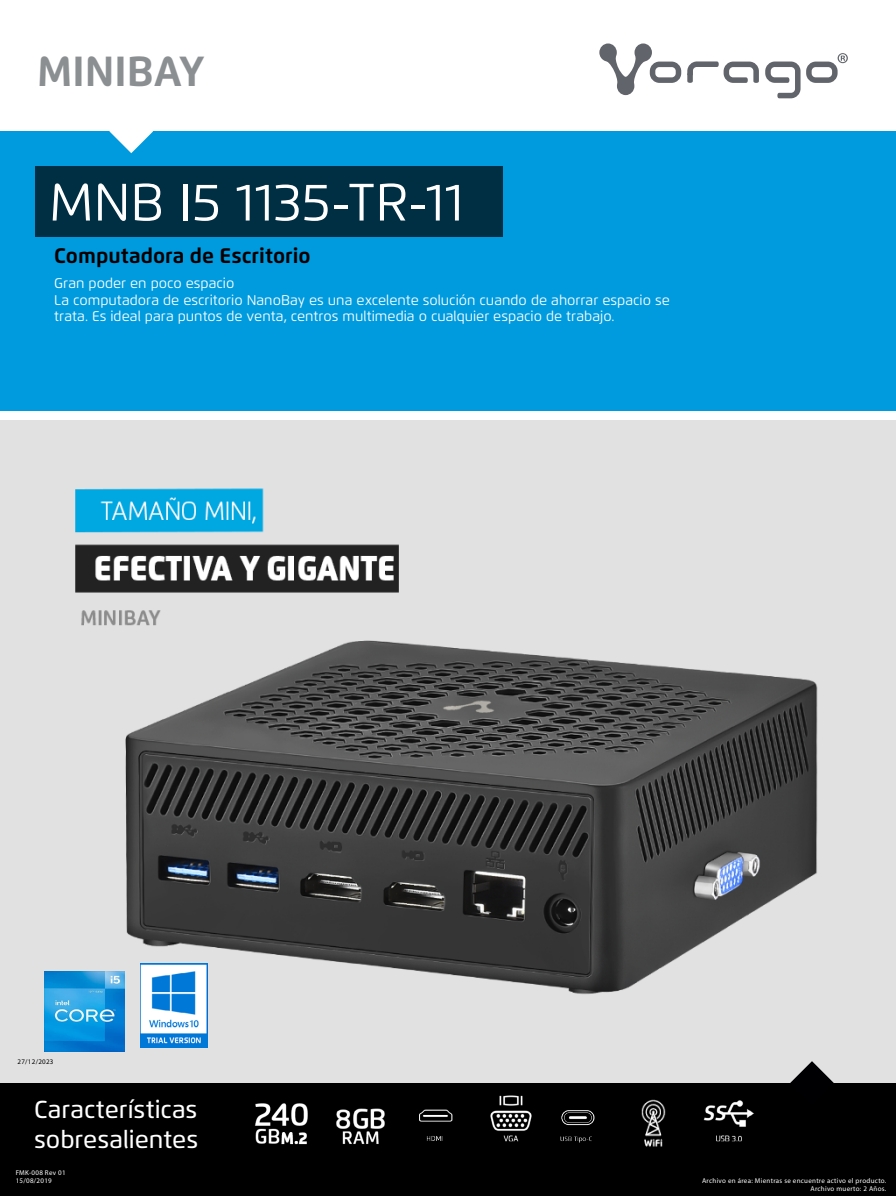
<style>
.page{position:relative;width:896px;height:1196px;background:#fff}
.page>*{position:absolute;margin:0;border:0;box-sizing:border-box;transform-origin:0 0}
.t1{font:52.5px "Flexo";letter-spacing:.005em;color:#fff}
.t2{font:700 42px "Flexo";color:#8b8f91}
.t3{font:500 24.5px/29.4px "Flexo";color:#fff}
.t4{font:700 21px "Flexo";color:#000}
.t5{font:14px/16.8px "Flexo";color:#fff}
.t6{font:7px/7.9px "Myriad Pro";letter-spacing:.04em;color:#fff;text-align:right}
.t7{font:7px "Myriad Pro";letter-spacing:.04em;color:#000}
</style>
<div class="page">
<div style="left:0;top:132px;width:896px;height:279px;background:#009ade"></div>
<div style="left:0;top:1082px;width:896px;height:113px;background:#000"></div>
<img style="left:0;top:420px;width:896px;height:661px">
<svg style="left:109px;top:131px;width:44px;height:22px"></svg>
<div style="left:35px;top:166px;width:467px;height:70px;background:#002e43"></div>
<svg style="left:790px;top:1060px;width:44px;height:23px"></svg>
<img style="left:419px;top:1095px;width:113px;height:47px">
<img style="left:703px;top:1100px;width:51px;height:42px">
<img style="left:45px;top:971px;width:80px;height:80px">
<svg style="left:599px;top:43px;width:82px;height:52px"></svg>
<svg style="left:765px;top:53px;width:83px;height:45px"></svg>
<svg style="left:687px;top:61px;width:72px;height:22px"></svg>
<img style="left:560px;top:1110px;width:35px;height:33px">
<img style="left:641px;top:1099px;width:25px;height:48px">
<img style="left:255px;top:1103px;width:53px;height:42px">
<img style="left:336px;top:1108px;width:49px;height:36px">
<img style="left:140px;top:963px;width:67px;height:84px">
<h2 class="t2" style="left:37px;top:46px;width:169px">MINIBAY</h2>
<h1 class="t1" style="left:49px;top:170px;width:416px">MNB I5 1135-TR-11</h1>
<h3 class="t4" style="left:54px;top:242px;width:258px">Computadora de Escritorio</h3>
<p class="t5" style="left:54px;top:274px;width:617px">Gran poder en poco espacio<br>La computadora de escritorio NanoBay es una excelente solución cuando de ahorrar espacio se trata. Es ideal para puntos de venta, centros multimedia o cualquier espacio de trabajo.</p>
<p class="t7" style="left:18px;top:1056px;width:38px">27/12/2023</p>
<h3 class="t3" style="left:34px;top:1094px;width:166px">Características sobresalientes</h3>
<p class="t6" style="left:16px;top:1168px;width:51px;text-align:left">FMK-008 Rev 01<br>15/08/2019</p>
<p class="t6" style="left:702px;top:1176px;width:186px">Archivo en área: Mientras se encuentre activo el producto.<br>Archivo muerto: 2 Años.</p>
</div>
